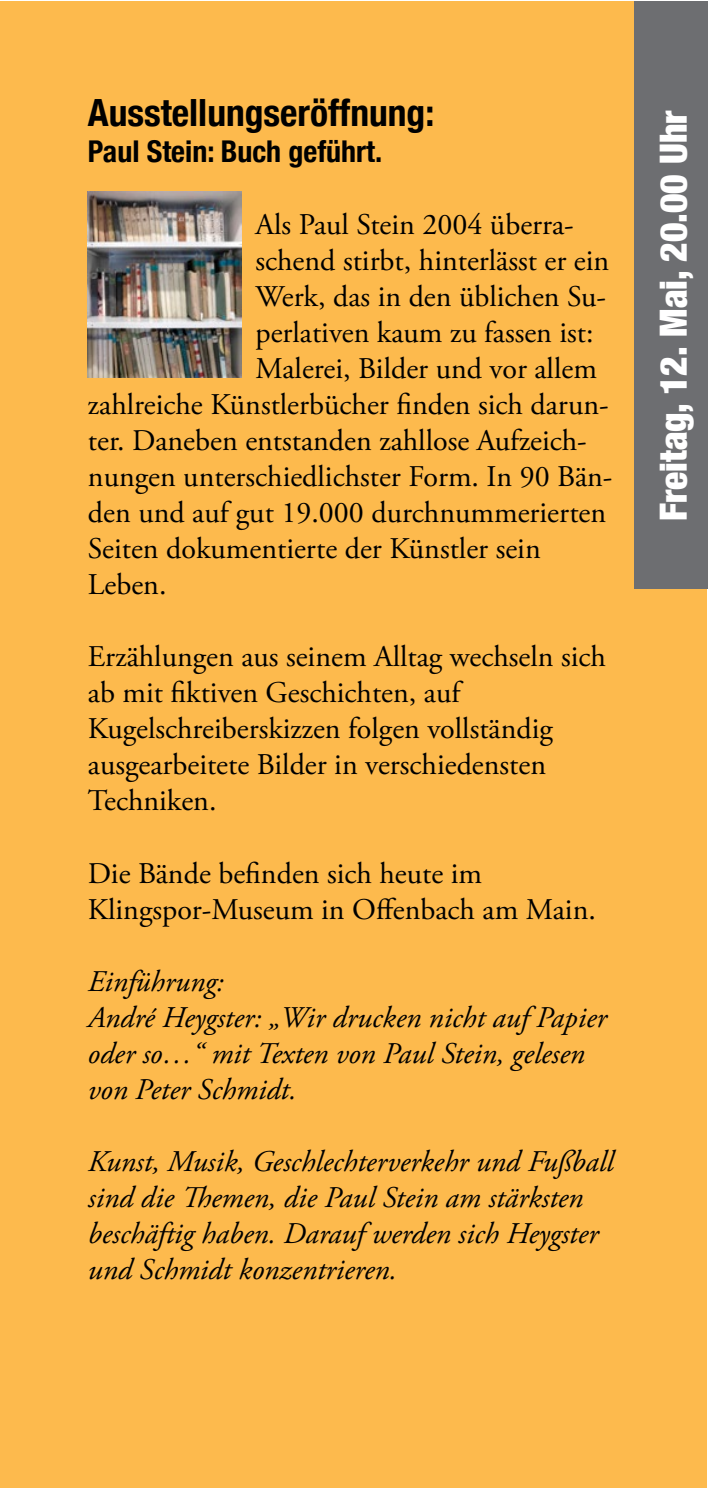
<style>
.page{position:relative;width:709px;height:1489px;background:#fff}
.page>*{position:absolute;margin:0;border:0;box-sizing:border-box;transform-origin:0 0}
.t1{font:900 condensed 37.5px "Helvetica Neue";color:#fff}
.t2{font:700 condensed 37.5px "Helvetica Neue";color:#000}
.t3{font:30px/36px "Adobe Garamond Pro";color:#000}
.t4{font:italic 30px/36px "Adobe Garamond Pro";color:#000}
.t5{font:700 condensed 30px "Helvetica Neue";color:#000}
</style>
<div class="page">
<div style="left:0;top:1px;width:706px;height:1486px;background:#fdba4d"></div>
<div style="left:634px;top:1px;width:73px;height:588px;background:#6d6e71"></div>
<img style="left:88px;top:191px;width:153px;height:186px">
<p class="t2" style="left:88px;top:82px;width:348px">Ausstellungseröffnung:</p>
<p class="t5" style="left:88px;top:126px;width:296px">Paul Stein: Buch geführt.</p>
<p class="t3" style="left:255px;top:208px;width:320px">Als Paul Stein 2004 überra-</p>
<p class="t3" style="left:255px;top:244px;width:355px">schend stirbt, hinterlässt er ein</p>
<p class="t3" style="left:255px;top:280px;width:352px">Werk, das in den üblichen Su-</p>
<p class="t3" style="left:255px;top:316px;width:340px">perlativen kaum zu fassen ist:</p>
<p class="t3" style="left:255px;top:352px;width:343px">Malerei, Bilder und vor allem</p>
<p class="t3" style="left:88px;top:388px;width:522px">zahlreiche Künstlerbücher finden sich darun-</p>
<p class="t3" style="left:88px;top:424px;width:500px">ter. Daneben entstanden zahllose Aufzeich-</p>
<p class="t3" style="left:88px;top:460px;width:526px">nungen unterschiedlichster Form. In 90 Bän-</p>
<p class="t3" style="left:88px;top:496px;width:520px">den und auf gut 19.000 durchnummerierten</p>
<p class="t3" style="left:88px;top:532px;width:454px">Seiten dokumentierte der Künstler sein</p>
<p class="t3" style="left:88px;top:568px;width:80px">Leben.</p>
<p class="t3" style="left:88px;top:640px;width:519px">Erzählungen aus seinem Alltag wechseln sich ab mit fiktiven Geschichten, auf Kugelschreiberskizzen folgen vollständig ausgearbeitete Bilder in verschiedensten Techniken.</p>
<p class="t3" style="left:88px;top:856px;width:509px">Die Bände befinden sich heute im<br>Klingspor-Museum in Offenbach am Main.</p>
<p class="t4" style="left:88px;top:963px;width:520px">Einführung:<br>André Heygster: „Wir drucken nicht auf Papier oder so…“ mit Texten von Paul Stein, gelesen von Peter Schmidt.</p>
<p class="t4" style="left:88px;top:1143px;width:527px">Kunst, Musik, Geschlechterverkehr und Fußball sind die Themen, die Paul Stein am stärksten beschäftig haben. Darauf werden sich Heygster und Schmidt konzentrieren.</p>
<p class="t1" style="left:642px;top:521px;width:412px;rotate:-90deg">Freitag, 12. Mai, 20.00 Uhr</p>
</div>
